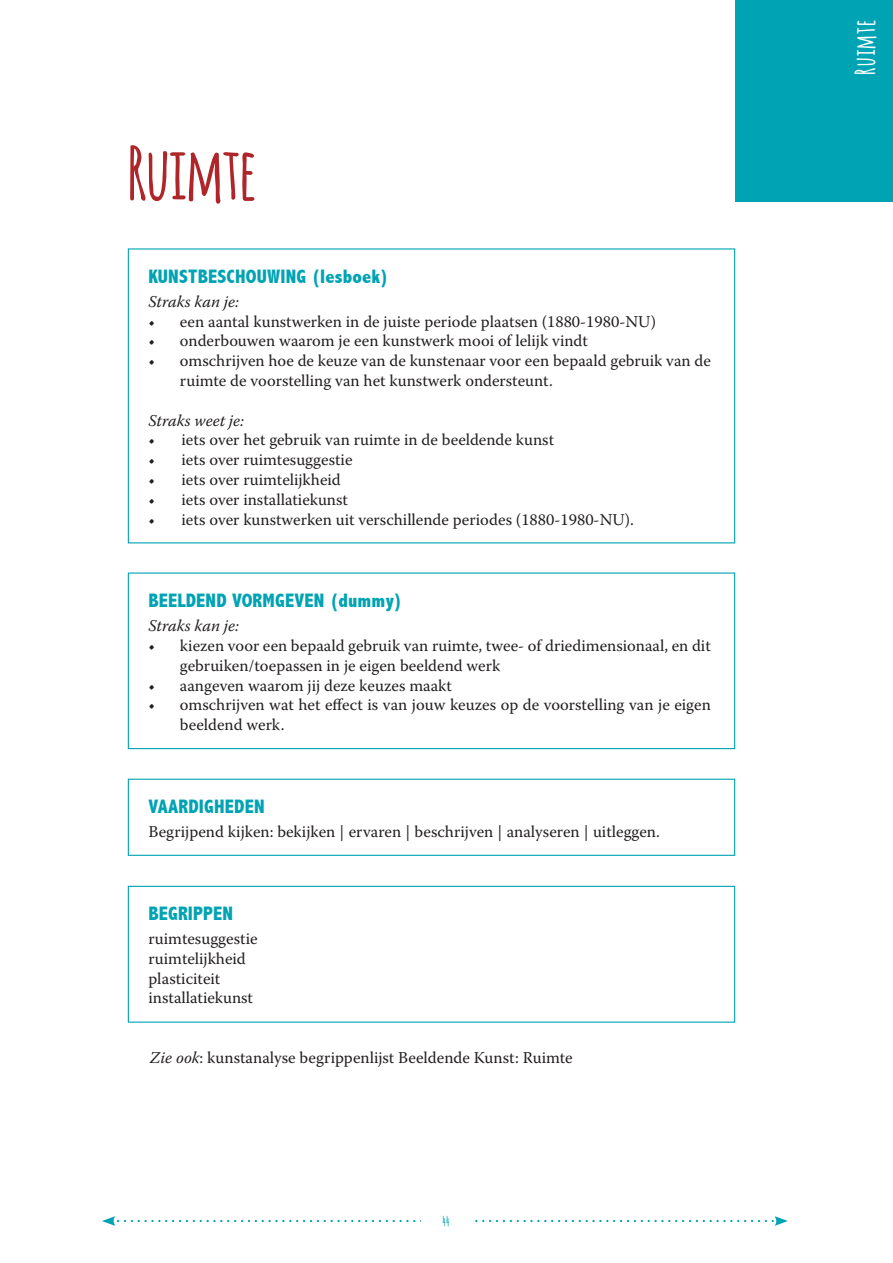
<style>
.page{position:relative;width:893px;height:1263px;background:#fff}
.page>*{position:absolute;margin:0;border:0;box-sizing:border-box;transform-origin:0 0}
.t1{font:700 72px "Amatic";color:#af262a}
.t2{font:700 27px "Amatic";color:#fff}
.t3{font:800 condensed 19.5px "Abadi";letter-spacing:.01em;color:#00a3b3}
.t4{font:16.5px/19.8px "Warnock Pro";color:#231f20}
.t5{font:italic 16.5px "Warnock Pro";color:#231f20}
.t6{font:700 13.5px "Amatic";color:#00a3b3}
.s1{font-style:italic}
</style>
<div class="page">
<svg style="left:102px;top:1216px;width:686px;height:10px"></svg>
<div style="left:421px;top:1212px;width:52px;height:19px;background:#fff"></div>
<div style="left:735px;top:0;width:157px;height:202px;background:#00a3b3"></div>
<div style="left:128px;top:248px;width:607px;height:295px;border:1px solid #00a3b3"></div>
<div style="left:128px;top:886px;width:607px;height:137px;border:1px solid #00a3b3"></div>
<div style="left:128px;top:572px;width:607px;height:177px;border:1px solid #00a3b3"></div>
<div style="left:128px;top:779px;width:607px;height:77px;border:1px solid #00a3b3"></div>
<h1 class="t1" style="left:127px;top:122px;width:130px">K$(I'7</h1>
<p class="t3" style="left:148px;top:265px;width:242px">;&lt;='!&gt;?'@A5&lt;BC=D+E1#/3$#FG</p>
<p class="t5" style="left:148px;top:291px;width:92px">Straks kan je:</p>
<p class="t4" style="left:148px;top:311px;width:509px">• een aantal kunstwerken in de juiste periode plaatsen (1880-1980-NU)</p>
<p class="t4" style="left:148px;top:331px;width:441px">• onderbouwen waarom je een kunstwerk mooi of lelijk vindt</p>
<p class="t4" style="left:180px;top:351px;width:532px;text-indent:-31px">• omschrijven hoe de keuze van de kunstenaar voor een bepaald gebruik van de ruimte de voorstelling van het kunstwerk ondersteunt.</p>
<p class="t5" style="left:148px;top:410px;width:97px">Straks weet je:</p>
<p class="t4" style="left:148px;top:430px;width:407px">• iets over het gebruik van ruimte in de beeldende kunst</p>
<p class="t4" style="left:148px;top:449px;width:206px">• iets over ruimtesuggestie</p>
<p class="t4" style="left:148px;top:469px;width:194px">• iets over ruimtelijkheid</p>
<p class="t4" style="left:148px;top:489px;width:201px">• iets over installatiekunst</p>
<p class="t4" style="left:148px;top:509px;width:487px">• iets over kunstwerken uit verschillende periodes (1880-1980-NU).</p>
<p class="t3" style="left:148px;top:589px;width:256px">&gt;??H2?=2+.5IJD?.?=+E70KKLG</p>
<p class="t5" style="left:148px;top:616px;width:92px">Straks kan je:</p>
<p class="t4" style="left:180px;top:635px;width:532px;text-indent:-31px">• kiezen voor een bepaald gebruik van ruimte, twee- of driedimensionaal, en dit gebruiken/toepassen in je eigen beeldend werk</p>
<p class="t4" style="left:148px;top:675px;width:305px">• aangeven waarom jij deze keuzes maakt</p>
<p class="t4" style="left:180px;top:695px;width:532px;text-indent:-31px">• omschrijven wat het effect is van jouw keuzes op de voorstelling van je eigen beeldend werk.</p>
<p class="t3" style="left:148px;top:795px;width:118px">.MMI2CDA?2?=</p>
<p class="t4" style="left:148px;top:821px;width:513px">Begrijpend kijken: bekijken | ervaren | beschrijven | analyseren | uitleggen.</p>
<p class="t3" style="left:148px;top:902px;width:86px">&gt;?DIC99?=</p>
<p class="t4" style="left:148px;top:928px;width:111px">ruimtesuggestie ruimtelijkheid plasticiteit installatiekunst</p>
<p class="t4" style="left:150px;top:1047px;width:424px"><span class="s1">Zie ook</span>: kunstanalyse begrippenlijst Beeldende Kunst: Ruimte</p>
<p class="t6" style="left:443px;top:1211px;width:10px">//"</p>
<h2 class="t2" style="left:846px;top:75px;width:56px;rotate:-90deg">K$(I'7</h2>
</div>
